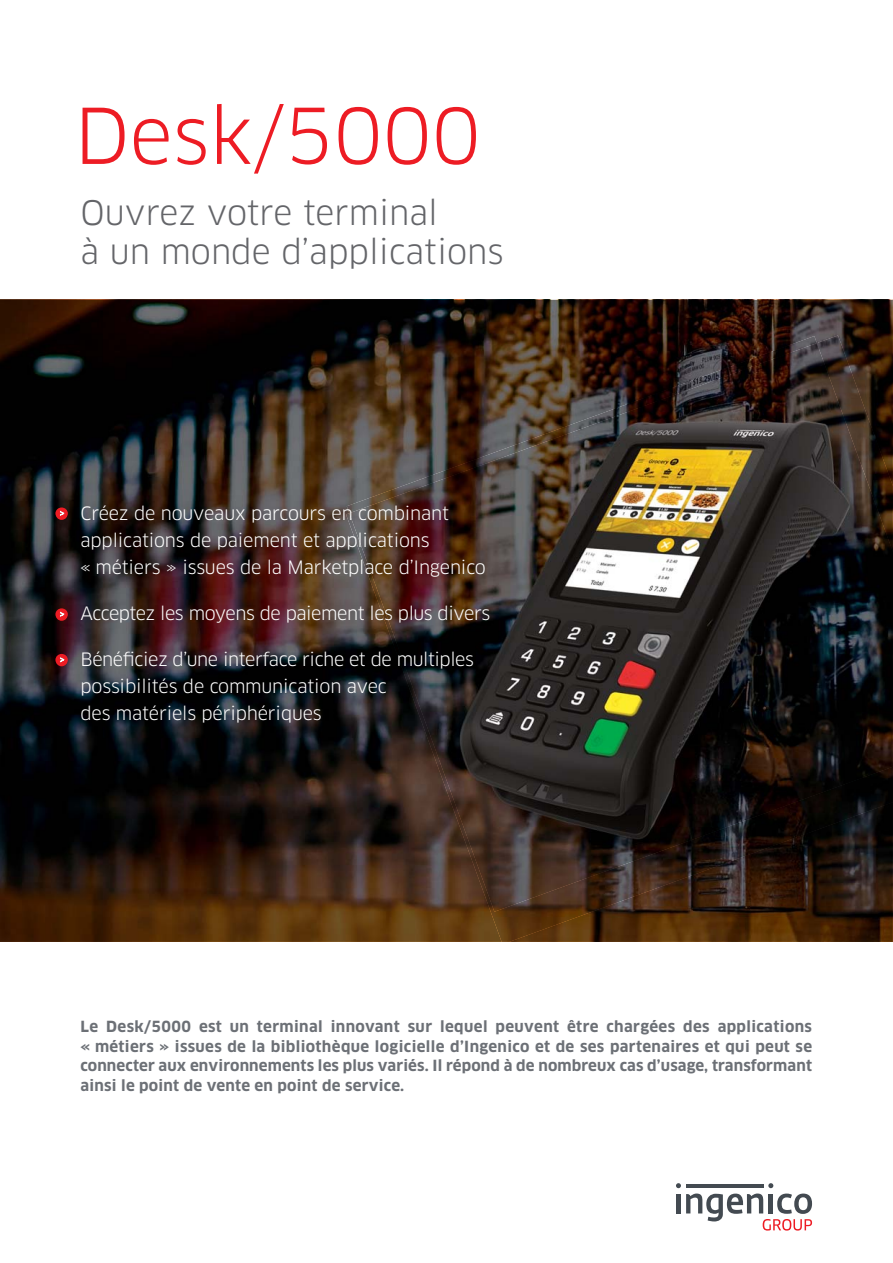
<style>
.page{position:relative;width:893px;height:1263px;background:#fff}
.page>*{position:absolute;margin:0;border:0;box-sizing:border-box;transform-origin:0 0}
.t1{font:75px "Clan Pro";color:#ed1c24}
.t2{font:33px/39.6px "Clan Pro";color:#646569}
.t3{font:18px/27px "Clan Pro";letter-spacing:-.01em;color:#fff}
.t4{font:700 15px/19.5px "Clan Pro";letter-spacing:.015em;color:#6c7076;text-align:justify}
</style>
<div class="page">
<img style="left:0;top:300px;width:892px;height:642px">
<img style="left:817px;top:335px;width:75px;height:8px">
<img style="left:346px;top:513px;width:546px;height:429px">
<img style="left:347px;top:336px;width:470px;height:177px">
<img style="left:349px;top:343px;width:543px;height:569px">
<svg style="left:55px;top:608px;width:13px;height:13px"></svg>
<svg style="left:55px;top:654px;width:13px;height:12px"></svg>
<svg style="left:55px;top:508px;width:13px;height:12px"></svg>
<div style="left:676px;top:1194px;width:5px;height:19px;background:#434a51"></div>
<hr style="left:686px;top:1184px;width:77px;height:3px;background:#434a51">
<svg style="left:676px;top:1183px;width:5px;height:5px"></svg>
<svg style="left:768px;top:1183px;width:5px;height:5px"></svg>
<svg style="left:686px;top:1194px;width:126px;height:37px"></svg>
<h1 class="t1" style="left:74px;top:103px;width:408px">Desk/5000</h1>
<h2 class="t2" style="left:81px;top:194px;width:425px">Ouvrez votre terminal<br>à un monde d’applications</h2>
<p class="t3" style="left:81px;top:501px;width:407px">Créez de nouveaux parcours en combinant applications de paiement et applications<br>« métiers » issues de la Marketplace d’Ingenico</p>
<p class="t3" style="left:81px;top:601px;width:411px">Acceptez les moyens de paiement les plus divers</p>
<p class="t3" style="left:81px;top:647px;width:395px">Bénéficiez d’une interface riche et de multiples possibilités de communication avec<br>des matériels périphériques</p>
<p class="t4" style="left:81px;top:1018px;width:733px">Le Desk/5000 est un terminal innovant sur lequel peuvent être chargées des applications « métiers » issues de la bibliothèque logicielle d’Ingenico et de ses partenaires et qui peut se connecter aux environnements les plus variés. Il répond à de nombreux cas d’usage, transformant ainsi le point de vente en point de service.</p>
</div>
